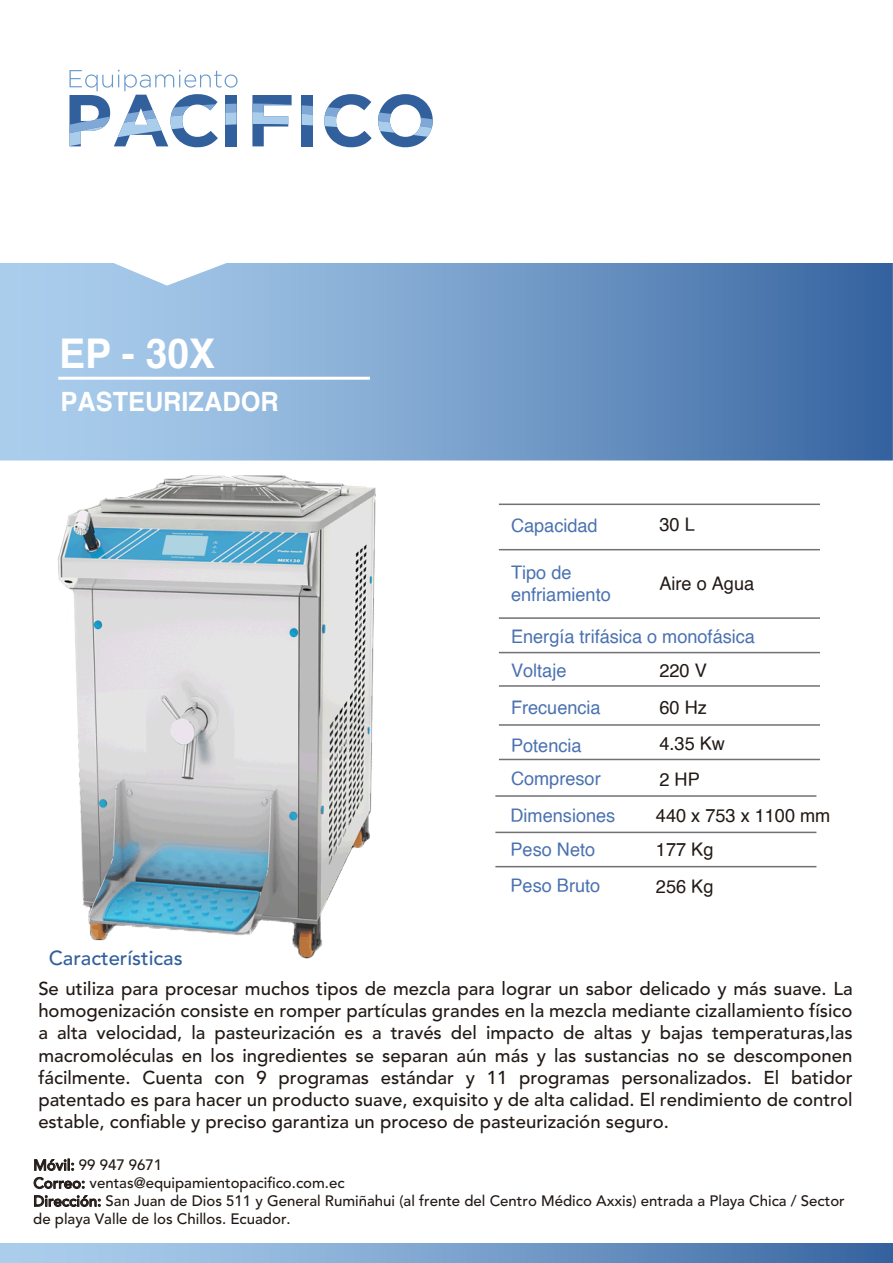
<style>
.page{position:relative;width:893px;height:1263px;background:#fff}
.page>*{position:absolute;margin:0;border:0;box-sizing:border-box;transform-origin:0 0}
.t1{font:700 40.95px "Helvetica";color:#fff;scale:.95 1}
.t2{font:700 26.55px "Helvetica";color:#fff;scale:.95 1}
.t3{font:500 20.25px "Avenir LT Std";color:#32609d}
.t4{font:18.75px/21.8px "Helvetica";color:#4a72b0}
.t5{font:18.75px/37px "Helvetica";color:#211915}
.t6{font:500 18.6px/22.2px "Avenir LT Std";color:#211915;text-align:justify}
.t7{font:500 15px "Avenir LT Std";color:#211915}
.s1{color:#fff}
</style>
<div class="page">
<div style="left:302px;top:95px;width:11px;height:51px;background:#32609d"></div>
<svg style="left:252px;top:95px;width:40px;height:51px"></svg>
<svg style="left:302px;top:105px;width:11px;height:20px"></svg>
<svg style="left:324px;top:94px;width:48px;height:53px"></svg>
<svg style="left:378px;top:94px;width:55px;height:53px"></svg>
<svg style="left:69px;top:70px;width:169px;height:77px"></svg>
<svg style="left:0;top:263px;width:893px;height:197px;background:#79a1cc"></svg>
<div style="left:0;top:1243px;width:893px;height:20px;background:linear-gradient(to right,#b6d8f4,#3c69a4)"></div>
<hr style="left:58px;top:377px;width:312px;height:3px;background:#fff">
<hr style="left:499px;top:503px;width:321px;height:2px;background:#717175">
<hr style="left:499px;top:549px;width:321px;height:1px;background:#717175">
<hr style="left:495px;top:795px;width:321px;height:2px;background:#717175">
<hr style="left:495px;top:832px;width:321px;height:1px;background:#717175">
<hr style="left:499px;top:652px;width:321px;height:1px;background:#717175">
<hr style="left:499px;top:617px;width:321px;height:2px;background:#717175">
<hr style="left:499px;top:685px;width:321px;height:2px;background:#717175">
<hr style="left:495px;top:866px;width:321px;height:1px;background:#717175">
<hr style="left:499px;top:759px;width:321px;height:1px;background:#717175">
<hr style="left:499px;top:724px;width:321px;height:2px;background:#717175">
<img style="left:52px;top:460px;width:332px;height:499px">
<img style="left:119px;top:552px;width:41px;height:7px">
<svg style="left:34px;top:1158px;width:40px;height:13px"></svg>
<svg style="left:33px;top:1177px;width:52px;height:12px"></svg>
<svg style="left:34px;top:1195px;width:67px;height:12px"></svg>
<h1 class="t1" style="left:59px;top:330px;width:166px">EP - 30X</h1>
<h2 class="t2" style="left:61px;top:387px;width:231px">PASTEURIZADOR</h2>
<p class="t4" style="left:511px;top:516px;width:88px">Capacidad</p>
<p class="t4" style="left:511px;top:564px;width:101px">Tipo de enfriamiento</p>
<p class="t5" style="left:659px;top:508px;width:37px">30 L</p>
<p class="t5" style="left:659px;top:566px;width:96px">Aire o Agua</p>
<p class="t4" style="left:511px;top:627px;width:245px">Energía trifásica o monofásica</p>
<p class="t4" style="left:511px;top:661px;width:57px">Voltaje</p>
<p class="t5" style="left:659px;top:654px;width:49px">220 V</p>
<p class="t4" style="left:511px;top:698px;width:91px">Frecuencia</p>
<p class="t5" style="left:659px;top:691px;width:49px">60 Hz</p>
<p class="t4" style="left:511px;top:736px;width:72px">Potencia</p>
<p class="t5" style="left:659px;top:727px;width:67px">4.35 Kw</p>
<p class="t4" style="left:511px;top:769px;width:91px">Compresor</p>
<p class="t5" style="left:659px;top:762px;width:42px">2 HP</p>
<p class="t4" style="left:510px;top:806px;width:106px">Dimensiones</p>
<p class="t5" style="left:656px;top:798px;width:176px">440 x 753 x 1100 mm</p>
<p class="t4" style="left:510px;top:834px;width:91px;line-height:35.5px">Peso Neto<br>Peso Bruto</p>
<p class="t5" style="left:656px;top:833px;width:59px">177 Kg<br>256 Kg</p>
<p class="t3" style="left:49px;top:949px;width:136px">Características</p>
<p class="t6" style="left:38px;top:979px;width:816px">Se utiliza para procesar muchos tipos de mezcla para lograr un sabor delicado y más suave. La homogenización consiste en romper partículas grandes en la mezcla mediante cizallamiento físico a alta velocidad, la pasteurización es a través del impacto de altas y bajas temperaturas,las macromoléculas en los ingredientes se separan aún más y las sustancias no se descomponen fácilmente. Cuenta con 9 programas estándar y 11 programas personalizados. El batidor patentado es para hacer un producto suave, exquisito y de alta calidad. El rendimiento de control estable, confiable y preciso garantiza un proceso de pasteurización seguro.</p>
<p class="t7" style="left:33px;top:1159px;width:130px">Móvil: 99 947 9671</p>
<p class="t7" style="left:33px;top:1177px;width:313px">Correo: ventas@equipamientopacifico.com.ec</p>
<p class="t7" style="left:33px;top:1195px;width:813px">Dirección: San Juan de Dios 511 y General Rumiñahui (al frente del Centro Médico Axxis) entrada a Playa Chica / Sector</p>
<p class="t7" style="left:0;top:1213px;width:292px"><span class="s1">-------</span>de playa Valle de los Chillos. Ecuador.</p>
</div>
